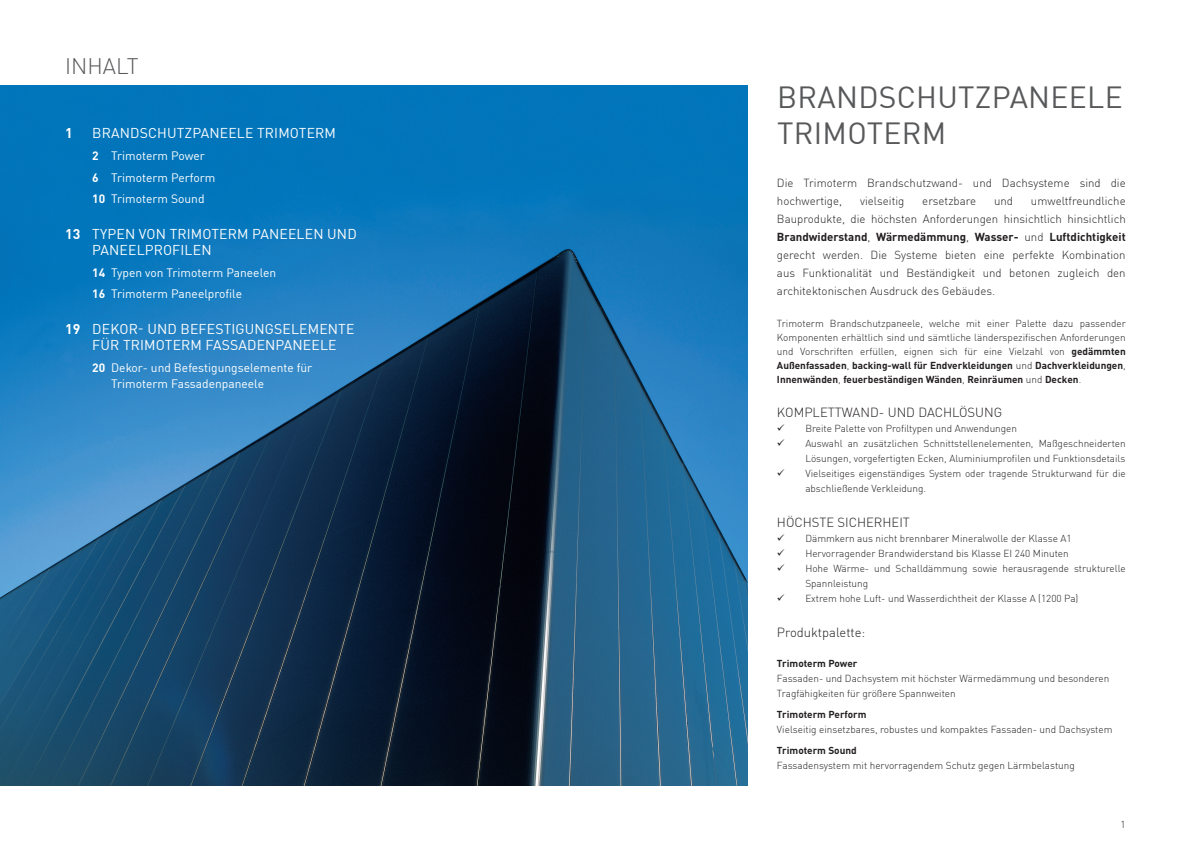
<style>
.page{position:relative;width:1191px;height:842px;background:#fff}
.page>*{position:absolute;margin:0;border:0;box-sizing:border-box;transform-origin:0 0}
.t1{font:30px/36px "DIN Pro";letter-spacing:.01em;color:#57585a}
.t2{font:300 22px "DIN Pro";color:#57585a}
.t3{font:14px/16px "DIN Pro";letter-spacing:.01em;color:#fff}
.t4{font:700 14px "DIN Pro";color:#fff}
.poudarjen_tekst{font:300 13px "DIN Pro";color:#231f20}
.t5{font:12px/16px "DIN Pro";color:#fff}
.poudarjen_tekst-2{font:300 11.5px/18px "DIN Pro";color:#231f20}
.osnovni_tekst{font:300 10px/15px "DIN Pro";color:#231f20}
.s1{font-weight:700}
</style>
<div class="page">
<img style="left:0;top:85px;width:747px;height:700px">
<p class="t2" style="left:65px;top:49px;width:75px">INHALT</p>
<p class="t4" style="left:65px;top:124px;width:9px">1</p>
<p class="t3" style="left:92px;top:124px;width:245px">BRANDSCHUTZPANEELE TRIMOTERM</p>
<p class="t5" style="left:92px;top:147px;width:114px"><span class="s1">2</span> Trimoterm Power</p>
<p class="t5" style="left:92px;top:168px;width:125px"><span class="s1">6</span> Trimoterm Perform</p>
<p class="t5" style="left:92px;top:190px;width:114px"><span class="s1">10</span> Trimoterm Sound</p>
<p class="t3" style="left:92px;top:225px;width:266px;text-indent:-27px"><span class="s1">13</span> TYPEN VON TRIMOTERM PANEELEN UND<br>PANEELPROFILEN</p>
<p class="t5" style="left:92px;top:264px;width:185px"><span class="s1">14</span> Typen von Trimoterm Paneelen</p>
<p class="t5" style="left:92px;top:285px;width:151px"><span class="s1">16</span> Trimoterm Paneelprofile</p>
<p class="t3" style="left:92px;top:320px;width:264px;text-indent:-27px"><span class="s1">19</span> DEKOR- UND BEFESTIGUNGSELEMENTE<br>FÜR TRIMOTERM FASSADENPANEELE</p>
<p class="t5" style="left:111px;top:359px;width:203px;text-indent:-19px"><span class="s1">20</span> Dekor- und Befestigungselemente für<br>Trimoterm Fassadenpaneele</p>
<p class="t1" style="left:777px;top:77px;width:347px">BRANDSCHUTZPANEELE<br>TRIMOTERM</p>
<p class="poudarjen_tekst-2" style="left:777px;top:173px;width:350px">Die Trimoterm Brandschutzwand- und Dachsysteme sind die hochwertige,</p>
<p class="poudarjen_tekst-2" style="left:777px;top:191px;width:350px;text-align:justify;text-indent:254px">umweltfreundliche Bauprodukte, die höchsten Anforderungen hinsichtlich hinsichtlich <span class="s1">Brandwiderstand</span>, <span class="s1">Wärmedämmung</span>, <span class="s1">Wasser-</span> und <span class="s1">Luftdichtigkeit </span>gerecht werden. Die Systeme bieten eine perfekte Kombination aus Funktionalität und Beständigkeit und betonen zugleich den architektonischen Ausdruck des Gebäudes.</p>
<p class="osnovni_tekst" style="left:777px;top:316px;width:350px;line-height:14px;text-align:justify">Trimoterm Brandschutzpaneele, welche mit einer Palette dazu passender Komponenten erhältlich sind und sämtliche länderspezifischen Anforderungen und Vorschriften erfüllen, eignen sich für eine Vielzahl von <span class="s1">gedämmten Außenfassaden</span>, <span class="s1">backing-wall für Endverkleidungen</span> und <span class="s1">Dachverkleidungen</span>, <span class="s1">Innenwänden</span>, <span class="s1">feuerbeständigen Wänden</span>, <span class="s1">Reinräumen</span> und <span class="s1">Decken</span>.</p>
<p class="poudarjen_tekst" style="left:777px;top:403px;width:227px">KOMPLETTWAND- UND DACHLÖSUNG</p>
<p class="osnovni_tekst" style="left:777px;top:421px;width:242px">✓ Breite Palette von Profiltypen und Anwendungen</p>
<p class="osnovni_tekst" style="left:777px;top:436px;width:350px;text-align:right">✓ Auswahl an zusätzlichen Schnittstellenelementen, Maßgeschneiderten<br>Lösungen, vorgefertigten Ecken, Aluminiumprofilen und Funktionsdetails</p>
<p class="osnovni_tekst" style="left:805px;top:466px;width:322px;text-indent:-28px">✓ Vielseitiges eigenständiges System oder tragende Strukturwand für die abschließende Verkleidung.</p>
<p class="poudarjen_tekst" style="left:777px;top:513px;width:134px">HÖCHSTE SICHERHEIT</p>
<p class="osnovni_tekst" style="left:777px;top:531px;width:296px">✓ Dämmkern aus nicht brennbarer Mineralwolle der Klasse A1</p>
<p class="osnovni_tekst" style="left:777px;top:546px;width:293px">✓ Hervorragender Brandwiderstand bis Klasse EI 240 Minuten</p>
<p class="osnovni_tekst" style="left:805px;top:561px;width:322px;text-indent:-28px">✓ Hohe Wärme- und Schalldämmung sowie herausragende strukturelle<br>Spannleistung</p>
<p class="osnovni_tekst" style="left:777px;top:591px;width:303px">✓ Extrem hohe Luft- und Wasserdichtheit der Klasse A (1200 Pa)</p>
<p class="poudarjen_tekst" style="left:777px;top:623px;width:90px">Produktpalette:</p>
<p class="osnovni_tekst" style="left:777px;top:656px;width:334px"><span class="s1">Trimoterm Power<br></span>Fassaden- und Dachsystem mit höchster Wärmedämmung und besonderen<br>Tragfähigkeiten für größere Spannweiten</p>
<p class="osnovni_tekst" style="left:777px;top:706px;width:337px"><span class="s1">Trimoterm Perform<br></span>Vielseitig einsetzbares, robustes und kompaktes Fassaden- und Dachsystem</p>
<p class="osnovni_tekst" style="left:777px;top:742px;width:299px"><span class="s1">Trimoterm Sound<br></span>Fassadensystem mit hervorragendem Schutz gegen Lärmbelastung</p>
<p class="poudarjen_tekst-2" style="left:860px;top:191px;width:46px">vielseitig</p>
<p class="poudarjen_tekst-2" style="left:922px;top:191px;width:55px">ersetzbare</p>
<p class="poudarjen_tekst-2" style="left:994px;top:191px;width:21px">und</p>
<p class="osnovni_tekst" style="left:1120px;top:817px;width:7px">1</p>
</div>
